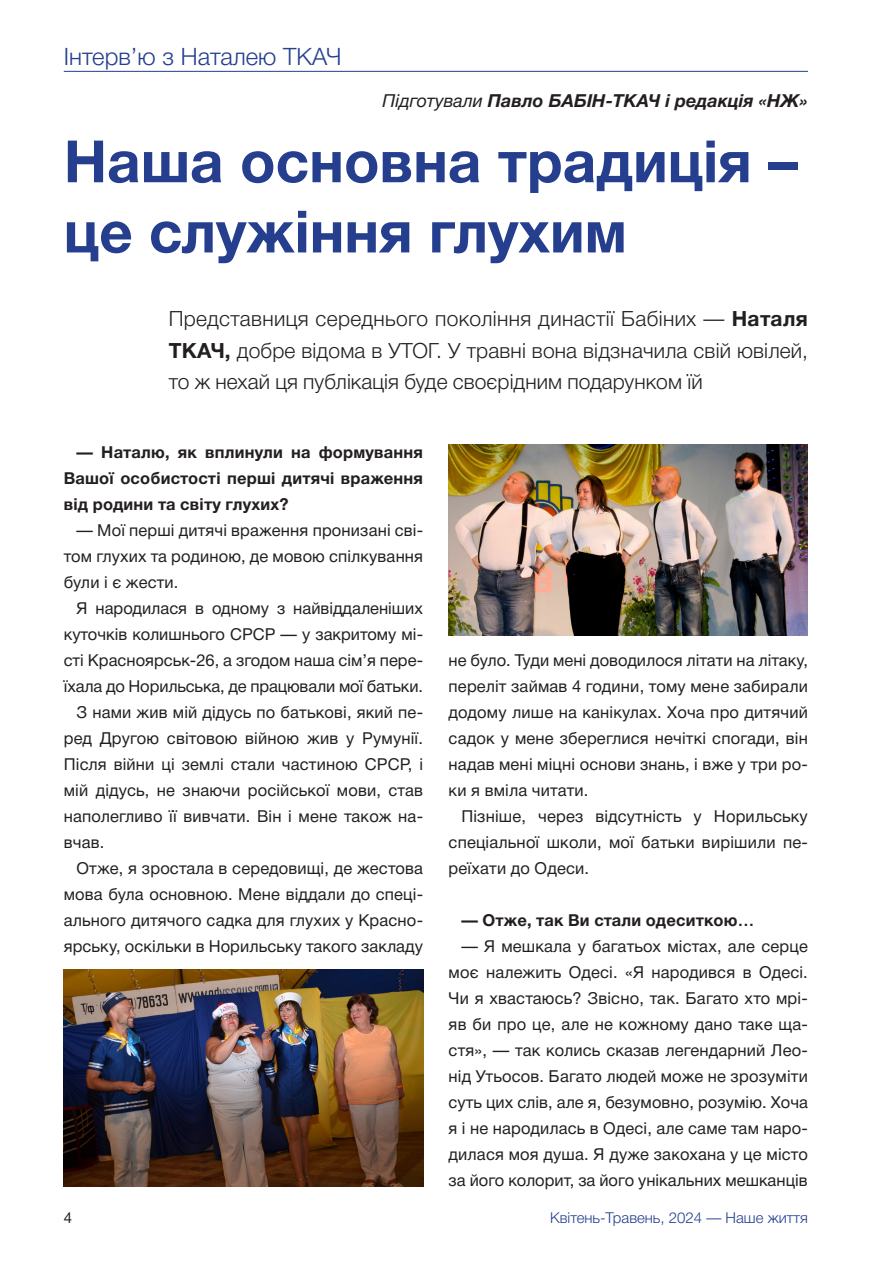
<style>
.page{position:relative;width:893px;height:1263px;background:#fff}
.page>*{position:absolute;margin:0;border:0;box-sizing:border-box;transform-origin:0 0}
.заголовок_цвет{font:700 58.5px/70.2px "Helvetica Neue Cyr";color:#253f8e}
.рубрика{font:300 24px "Helvetica Neue Cyr";color:#253f8e}
.вступ{font:300 21px/31.5px "Helvetica Neue Cyr";letter-spacing:.005em;color:#231f20;text-align:justify}
.подпись{font:italic 700 18px "Helvetica Neue Cyr";color:#231f20}
.основной_текст{font:16.5px/26px "Helvetica Neue Cyr";letter-spacing:.01em;color:#231f20;text-align:justify}
.вопросы{font:700 16.5px/26px "Helvetica Neue Cyr";letter-spacing:.01em;color:#231f20;text-align:justify}
.t1{font:300 15px "Helvetica Neue Cyr";color:#253f8e}
.t2{font:15px "Helvetica Neue Cyr";color:#231f20}
.s1{font-weight:400}
.s2{font-weight:700}
</style>
<div class="page">
<hr style="left:64px;top:71px;width:744px;height:1px;background:#253f8e">
<img style="left:64px;top:969px;width:359px;height:217px">
<img style="left:449px;top:444px;width:359px;height:192px">
<p class="рубрика" style="left:64px;top:43px;width:279px">Інтерв’ю з Наталею ТКАЧ</p>
<p class="подпись" style="left:382px;top:91px;width:427px"><span class="s1">Підготували</span> Павло БАБІН-ТКАЧ і редакція «НЖ»</p>
<p class="заголовок_цвет" style="left:64px;top:127px;width:735px">Наша основна традиція – це служіння глухим</p>
<p class="вступ" style="left:169px;top:303px;width:641px">Представниця середнього покоління династії Бабіних — <span class="s2">Наталя ТКАЧ,</span> добре відома в УТОГ. У травні вона відзначила свій ювілей, то ж нехай ця публікація буде своєрідним подарунком їй</p>
<p class="вопросы" style="left:64px;top:439px;width:361px;text-indent:13px">— Наталю, як вплинули на формування Вашої особистості перші дитячі враження від родини та світу глухих?</p>
<p class="основной_текст" style="left:64px;top:517px;width:361px;text-indent:13px">— Мої перші дитячі враження пронизані сві&shy;том глухих та родиною, де мовою спілкування були і є жести.</p>
<p class="основной_текст" style="left:64px;top:595px;width:361px;text-indent:13px">Я народилася в одному з найвіддаленіших куточків колишнього СРСР — у закритому мі&shy;сті Красноярськ-26, а згодом наша сім’я пере&shy;їхала до Норильська, де працювали мої батьки.</p>
<p class="основной_текст" style="left:64px;top:699px;width:361px;text-indent:13px">З нами жив мій дідусь по батькові, який пе&shy;ред Другою світовою війною жив у Румунії.<br>Після війни ці землі стали частиною СРСР, і мій дідусь, не знаючи російської мови, став наполегливо її вивчати. Він і мене також на&shy;вчав.</p>
<p class="основной_текст" style="left:64px;top:855px;width:361px;text-indent:13px">Отже, я зростала в середовищі, де жестова мова була основною. Мене віддали до спеці&shy;ального дитячого садка для глухих у Красно&shy;ярську, оскільки в Норильську такого закладу</p>
<p class="основной_текст" style="left:449px;top:647px;width:361px">не було. Туди мені доводилося літати на літаку, переліт займав 4 години, тому мене забирали додому лише на канікулах. Хоча про дитячий садок у мене збереглися нечіткі спогади, він надав мені міцні основи знань, і вже у три ро&shy;ки я вміла читати.</p>
<p class="основной_текст" style="left:449px;top:803px;width:361px;text-indent:13px">Пізніше, через відсутність у Норильську спеціальної школи, мої батьки вирішили пе&shy;реїхати до Одеси.</p>
<p class="вопросы" style="left:461px;top:907px;width:294px">— Отже, так Ви стали одеситкою…</p>
<p class="основной_текст" style="left:449px;top:933px;width:361px;text-indent:13px">— Я мешкала у багатьох містах, але серце моє належить Одесі. «Я народився в Одесі.<br>Чи я хвастаюсь? Звісно, так. Багато хто мрі&shy;яв би про це, але не кожному дано таке ща&shy;стя», — так колись сказав легендарний Лео&shy;нід Утьосов. Багато людей може не зрозуміти суть цих слів, але я, безумовно, розумію. Хоча я і не народилась в Одесі, але саме там наро&shy;дилася моя душа. Я дуже закохана у це місто за його колорит, за його унікальних мешканців</p>
<p class="t2" style="left:64px;top:1209px;width:10px">4</p>
<p class="t1" style="left:550px;top:1209px;width:259px">Квітень-Травень, 2024 — Наше життя</p>
</div>
